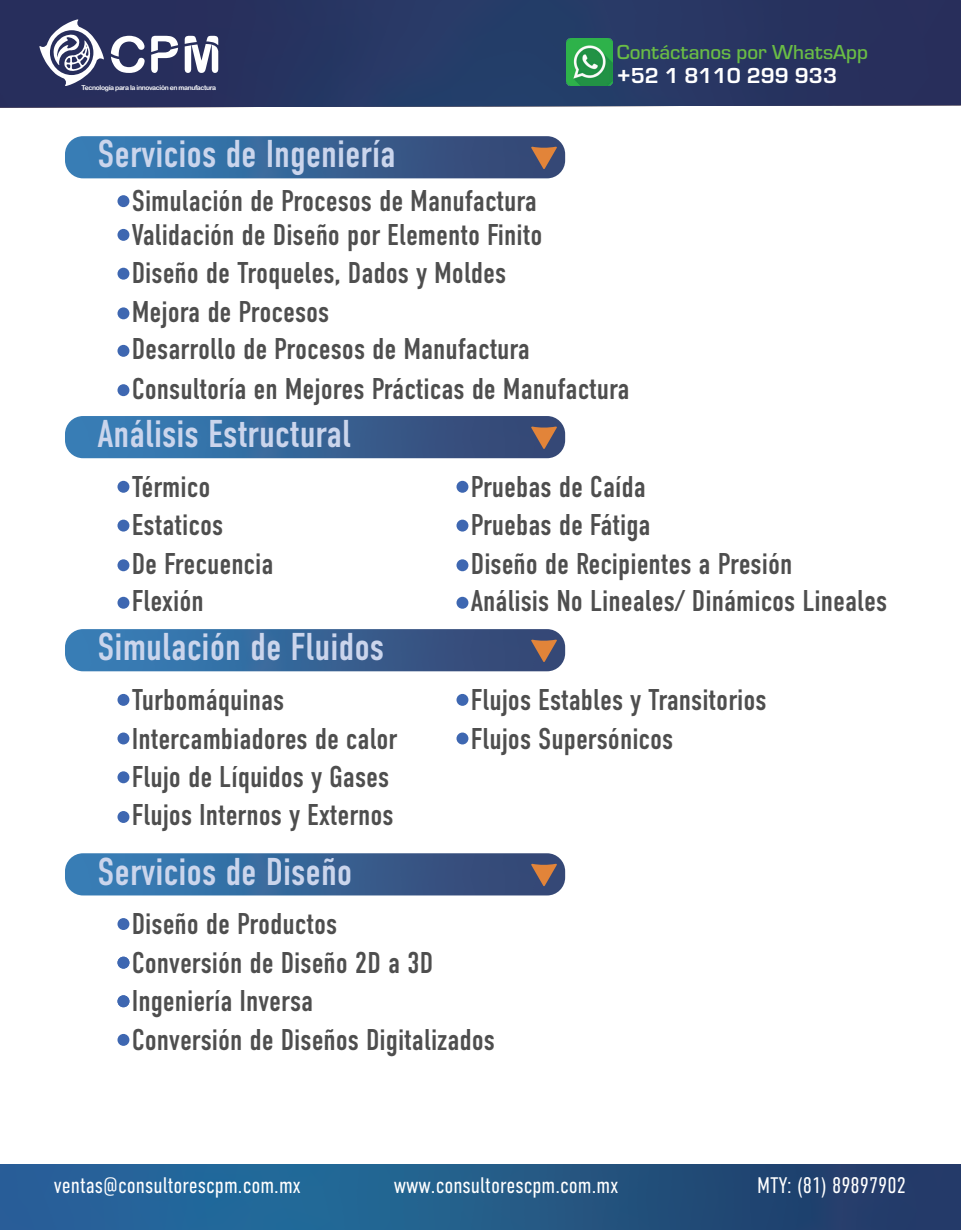
<style>
.page{position:relative;width:961px;height:1230px;background:#fff}
.page>*{position:absolute;margin:0;border:0;box-sizing:border-box;transform-origin:0 0}
.t1{font:38.7px "DIN Condensed";color:#cbd5ec}
.t2{font:30px/38.1px "DIN Condensed";color:#4e4e4e}
.t3{font:300 22.5px "DIN Condensed";color:#fff}
.t4{font:700 22.5px "Eurostile";color:#fff}
.t5{font:500 21px "Eurostile";color:#6abd45}
.t6{font:6.75px "Arial Rounded MT Bold";letter-spacing:-.05em;color:#fff}
</style>
<div class="page">
<svg style="left:0;top:0;width:960px;height:108px;background:#293763"></svg>
<svg style="left:39px;top:19px;width:65px;height:67px"></svg>
<svg style="left:111px;top:36px;width:34px;height:37px"></svg>
<svg style="left:151px;top:36px;width:27px;height:37px"></svg>
<svg style="left:185px;top:36px;width:33px;height:37px"></svg>
<svg style="left:0;top:1164px;width:960px;height:66px;background:#235686"></svg>
<img style="left:566px;top:39px;width:46px;height:46px">
<svg style="left:65px;top:136px;width:500px;height:42px;background:#3c6696"></svg>
<svg style="left:65px;top:416px;width:500px;height:42px;background:#3b6696"></svg>
<div style="left:117px;top:195px;width:12px;height:12px;background:#3e67b1;border-radius:50%"></div>
<div style="left:117px;top:229px;width:12px;height:12px;background:#3e67b1;border-radius:50%"></div>
<div style="left:117px;top:268px;width:12px;height:12px;background:#3e67b1;border-radius:50%"></div>
<div style="left:117px;top:307px;width:12px;height:12px;background:#3e67b1;border-radius:50%"></div>
<div style="left:117px;top:345px;width:12px;height:12px;background:#3e67b1;border-radius:50%"></div>
<div style="left:117px;top:481px;width:12px;height:12px;background:#3e67b1;border-radius:50%"></div>
<svg style="left:65px;top:629px;width:500px;height:42px;background:#3c6696"></svg>
<div style="left:117px;top:694px;width:12px;height:12px;background:#3e67b1;border-radius:50%"></div>
<div style="left:117px;top:519px;width:12px;height:12px;background:#3e67b1;border-radius:50%"></div>
<div style="left:117px;top:559px;width:12px;height:12px;background:#3e67b1;border-radius:50%"></div>
<div style="left:117px;top:597px;width:12px;height:12px;background:#3e67b1;border-radius:50%"></div>
<div style="left:117px;top:732px;width:12px;height:12px;background:#3e67b1;border-radius:50%"></div>
<div style="left:456px;top:694px;width:12px;height:12px;background:#3e67b1;border-radius:50%"></div>
<div style="left:456px;top:732px;width:12px;height:12px;background:#3e67b1;border-radius:50%"></div>
<div style="left:117px;top:771px;width:12px;height:12px;background:#3e67b1;border-radius:50%"></div>
<div style="left:117px;top:811px;width:12px;height:12px;background:#3e67b1;border-radius:50%"></div>
<svg style="left:65px;top:853px;width:500px;height:42px;background:#3c6696"></svg>
<div style="left:117px;top:918px;width:12px;height:12px;background:#3e67b1;border-radius:50%"></div>
<div style="left:117px;top:956px;width:12px;height:12px;background:#3e67b1;border-radius:50%"></div>
<div style="left:117px;top:995px;width:12px;height:12px;background:#3e67b1;border-radius:50%"></div>
<div style="left:117px;top:1034px;width:12px;height:12px;background:#3e67b1;border-radius:50%"></div>
<div style="left:456px;top:481px;width:12px;height:12px;background:#3e67b1;border-radius:50%"></div>
<div style="left:456px;top:519px;width:12px;height:12px;background:#3e67b1;border-radius:50%"></div>
<div style="left:456px;top:559px;width:12px;height:12px;background:#3e67b1;border-radius:50%"></div>
<div style="left:456px;top:597px;width:12px;height:12px;background:#3e67b1;border-radius:50%"></div>
<div style="left:117px;top:384px;width:12px;height:12px;background:#3e67b1;border-radius:50%"></div>
<p class="t6" style="left:81px;top:83px;width:136px">Tecnología para la innovación en manufactura</p>
<p class="t1" style="left:98px;top:133px;width:300px">Servicios de Ingeniería</p>
<p class="t2" style="left:132px;top:183px;width:407px">Simulación de Procesos de Manufactura</p>
<p class="t2" style="left:132px;top:216px;width:412px">Validación de Diseño por Elemento Finito Diseño de Troqueles, Dados y Moldes Mejora de Procesos<br>Desarrollo de Procesos de Manufactura</p>
<p class="t5" style="left:616px;top:37px;width:253px">Contáctanos por WhatsApp</p>
<p class="t4" style="left:616px;top:59px;width:222px">+52 1 8110 299 933</p>
<p class="t2" style="left:132px;top:370px;width:499px">Consultoría en Mejores Prácticas de Manufactura</p>
<p class="t1" style="left:98px;top:412px;width:255px">Análisis Estructural</p>
<p class="t2" style="left:132px;top:468px;width:143px">Térmico<br>Estaticos<br>De Frecuencia</p>
<p class="t2" style="left:132px;top:582px;width:73px">Flexión</p>
<p class="t1" style="left:98px;top:625px;width:288px">Simulación de Fluidos</p>
<p class="t2" style="left:132px;top:681px;width:154px">Turbomáquinas</p>
<p class="t2" style="left:132px;top:719px;width:267px">Intercambiadores de calor<br>Flujo de Líquidos y Gases<br>Flujos Internos y Externos</p>
<p class="t2" style="left:471px;top:468px;width:418px">Pruebas de Caída<br>Pruebas de Fátiga<br>Diseño de Recipientes a Presión<br>Análisis No Lineales/ Dinámicos Lineales</p>
<p class="t2" style="left:471px;top:681px;width:297px;line-height:38.5px">Flujos Estables y Transitorios<br>Flujos Supersónicos</p>
<p class="t1" style="left:98px;top:849px;width:256px">Servicios de Diseño</p>
<p class="t2" style="left:132px;top:905px;width:365px;line-height:38.5px">Diseño de Productos<br>Conversión de Diseño 2D a 3D<br>Ingeniería Inversa<br>Conversión de Diseños Digitalizados</p>
<p class="t3" style="left:54px;top:1172px;width:248px">ventas@consultorescpm.com.mx</p>
<p class="t3" style="left:394px;top:1172px;width:226px">www.consultorescpm.com.mx</p>
<p class="t3" style="left:757px;top:1172px;width:150px">MTY: (81) 89897902</p>
</div>
